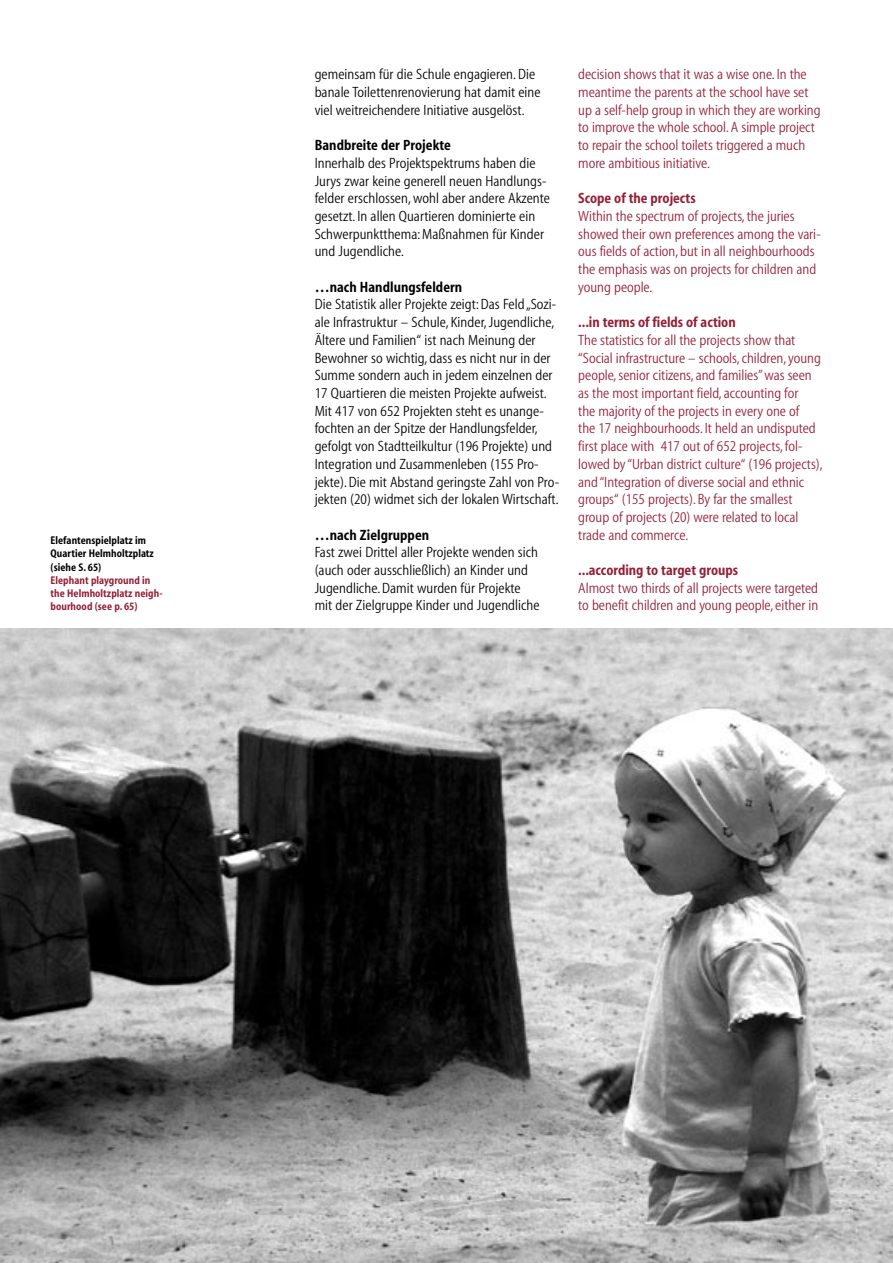
<style>
.page{position:relative;width:893px;height:1263px;background:#fff}
.page>*{position:absolute;margin:0;border:0;box-sizing:border-box;transform-origin:0 0}
._04_Fließtext_DEU{font:15px/17.7px "Myriad Wt 310 Wd 430";letter-spacing:.005em;color:#000}
._04_Fließtext_ENG{font:15px/17.7px "Myriad Wt 310 Wd 430";color:#941e35}
._03_Zwischentitel_ENG{font:15px "Myriad Wt 650 Wd 400";color:#941e35}
._03_Zwischentitel_DEU{font:15px "Myriad Wt 650 Wd 400";letter-spacing:.005em;color:#000}
._05_Bildunter_ENG{font:11.25px/13.4px "Myriad Wt 650 Wd 400";letter-spacing:.005em;color:#941e35}
._05_Bildunter_DEU{font:11.25px/13.4px "Myriad Wt 650 Wd 400";letter-spacing:.005em;color:#000}
</style>
<div class="page">
<img style="left:0;top:628px;width:893px;height:635px">
<p class="_05_Bildunter_DEU" style="left:51px;top:534px;width:105px">Elefantenspielplatz im<br>Quartier Helmholtzplatz (siehe S. 65)</p>
<p class="_05_Bildunter_ENG" style="left:51px;top:574px;width:113px">Elephant playground in the Helmholtzplatz neigh&shy;bourhood (see p. 65)</p>
<p class="_04_Fließtext_DEU" style="left:315px;top:66px;width:227px">gemeinsam für die Schule engagieren. Die banale Toilettenrenovierung hat damit eine viel weitreichendere Initiative ausgelöst.</p>
<p class="_03_Zwischentitel_DEU" style="left:315px;top:138px;width:138px">Bandbreite der Projekte</p>
<p class="_04_Fließtext_DEU" style="left:315px;top:155px;width:237px">Innerhalb des Projektspektrums haben die Jurys zwar keine generell neuen Handlungs&shy;felder erschlossen, wohl aber andere Akzente gesetzt. In allen Quartieren dominierte ein Schwerpunktthema: Maßnahmen für Kinder und Jugendliche.</p>
<p class="_03_Zwischentitel_DEU" style="left:315px;top:279px;width:149px">…nach Handlungsfeldern</p>
<p class="_04_Fließtext_DEU" style="left:315px;top:296px;width:246px">Die Statistik aller Projekte zeigt: Das Feld „Sozi&shy;ale Infrastruktur – Schule, Kinder, Jugendliche, Ältere und Familien“ ist nach Meinung der Bewohner so wichtig, dass es nicht nur in der Summe sondern auch in jedem einzelnen der 17 Quartieren die meisten Projekte aufweist.<br>Mit 417 von 652 Projekten steht es unange&shy;fochten an der Spitze der Handlungsfelder, gefolgt von Stadtteilkultur (196 Projekte) und Integration und Zusammenleben (155 Pro&shy;jekte). Die mit Abstand geringste Zahl von Pro&shy;jekten (20) widmet sich der lokalen Wirtschaft.</p>
<p class="_03_Zwischentitel_DEU" style="left:315px;top:527px;width:116px">…nach Zielgruppen</p>
<p class="_04_Fließtext_DEU" style="left:315px;top:544px;width:227px">Fast zwei Drittel aller Projekte wenden sich (auch oder ausschließlich) an Kinder und Jugendliche. Damit wurden für Projekte mit der Zielgruppe Kinder und Jugendliche</p>
<p class="_04_Fließtext_ENG" style="left:578px;top:66px;width:244px">decision shows that it was a wise one. In the meantime the parents at the school have set up a self-help group in which they are working to improve the whole school. A simple project to repair the school toilets triggered a much more ambitious initiative.</p>
<p class="_03_Zwischentitel_ENG" style="left:578px;top:191px;width:119px">Scope of the projects</p>
<p class="_04_Fließtext_ENG" style="left:578px;top:208px;width:244px">Within the spectrum of projects, the juries showed their own preferences among the vari&shy;ous fields of action, but in all neighbourhoods the emphasis was on projects for children and young people.</p>
<p class="_03_Zwischentitel_ENG" style="left:578px;top:315px;width:159px">...in terms of fields of action</p>
<p class="_04_Fließtext_ENG" style="left:578px;top:332px;width:246px">The statistics for all the projects show that “Social infrastructure – schools, children, young people, senior citizens, and families” was seen as the most important field, accounting for<br>the majority of the projects in every one of<br>the 17 neighbourhoods. It held an undisputed first place with 417 out of 652 projects, fol&shy;lowed by “Urban district culture“ (196 projects), and “Integration of diverse social and ethnic groups“ (155 projects). By far the smallest group of projects (20) were related to local trade and commerce.</p>
<p class="_03_Zwischentitel_ENG" style="left:578px;top:562px;width:161px">...according to target groups</p>
<p class="_04_Fließtext_ENG" style="left:578px;top:580px;width:241px">Almost two thirds of all projects were targeted to benefit children and young people, either in</p>
</div>
